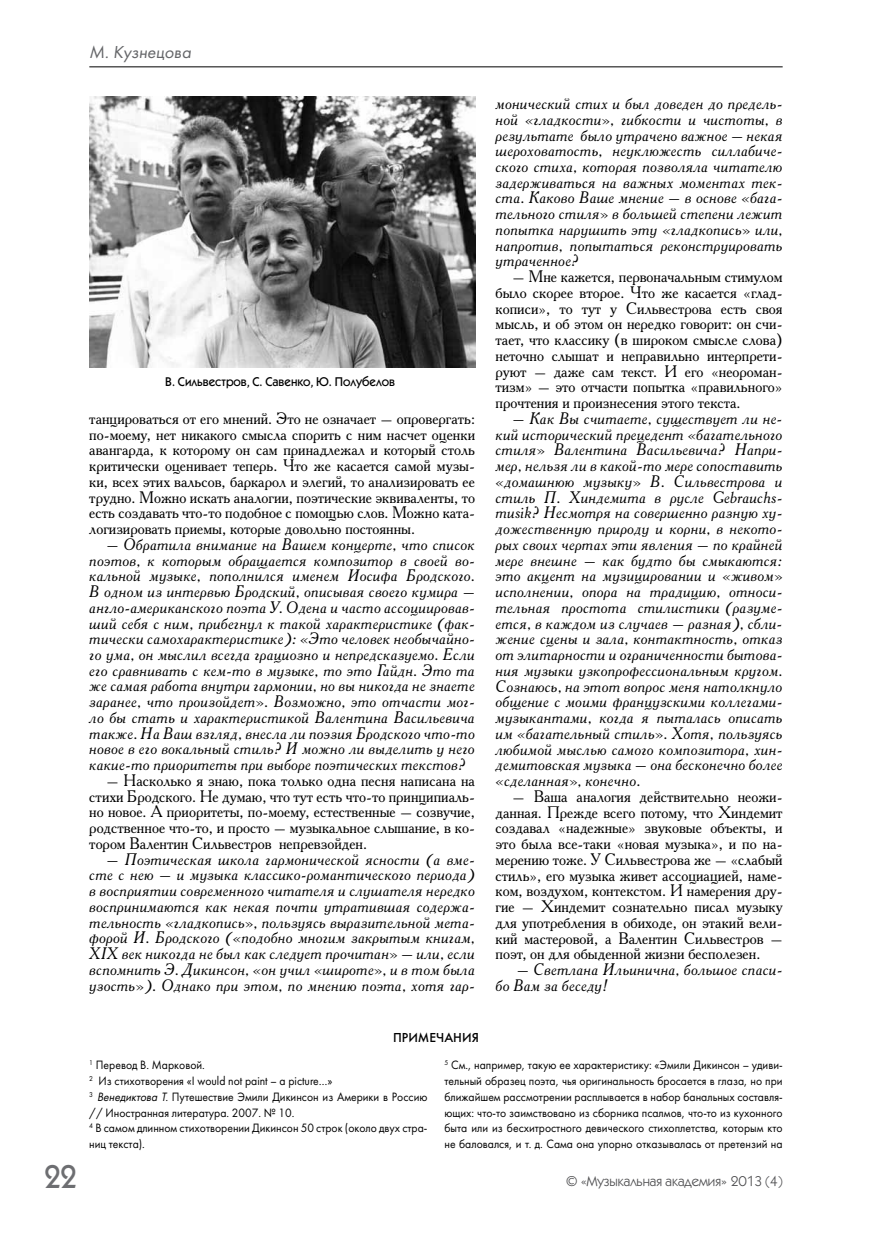
<style>
.page{position:relative;width:872px;height:1234px;background:#fff}
.page>*{position:absolute;margin:0;border:0;box-sizing:border-box;transform-origin:0 0}
.t1{font:500 33px "Kabel C";color:#6d6e71;scale:.9 1}
.t2{font:italic 18px "Futura Book C";color:#656669}
.t3{font:italic 16.65px/15.8px "Academy C";color:#000;text-align:justify}
.t4{font:16.65px/15.8px "Academy C";color:#000;text-align:justify}
.t5{font:14.25px "Kabel C";color:#4d4d4f}
.t6{font:13.5px "Futura Medium C";color:#000}
.t7{font:500 12.75px "Kabel C";color:#000}
.t8{font:12.6px/15.8px "Futura Book C";color:#000;scale:.93 1}
.s1{font-style:italic}
</style>
<div class="page">
<hr style="left:89px;top:66px;width:693px;height:1px;background:#000">
<img style="left:89px;top:97px;width:386px;height:270px">
<p class="t2" style="left:89px;top:42px;width:103px">М. Кузнецова</p>
<p class="t7" style="left:165px;top:374px;width:231px">В. Сильвестров, С. Савенко, Ю. Полубелов</p>
<p class="t4" style="left:89px;top:410px;width:387px">танцироваться от его мнений. Это не означает – опровергать: по-моему, нет никакого смысла спорить с ним насчет оценки авангарда, к которому он сам принадлежал и который столь критически оценивает теперь. Что же касается самой музы&shy;ки, всех этих вальсов, баркарол и элегий, то анализировать ее трудно. Можно искать аналогии, поэтические эквиваленты, то есть создавать что-то подобное с помощью слов. Можно ката&shy;логизировать приемы, которые довольно постоянны.</p>
<p class="t3" style="left:89px;top:536px;width:387px;text-indent:17px">– Обратила внимание на Вашем концерте, что список поэтов, к которым обращается композитор в своей во&shy;кальной музыке, пополнился именем Иосифа Бродского.<br>В одном из интервью Бродский, описывая своего кумира – англо-американского поэта У. Одена и часто ассоциировав&shy;ший себя с ним, прибегнул к такой характеристике (фак&shy;тически самохарактеристике): «Это человек необычайно&shy;го ума, он мыслил всегда грациозно и непредсказуемо. Если его сравнивать с кем-то в музыке, то это Гайдн. Это та же самая работа внутри гармонии, но вы никогда не знаете заранее, что произойдет». Возможно, это отчасти мог&shy;ло бы стать и характеристикой Валентина Васильевича также. На Ваш взгляд, внесла ли поэзия Бродского что-то новое в его вокальный стиль? И можно ли выделить у него какие-то приоритеты при выборе поэтических текстов?</p>
<p class="t4" style="left:89px;top:772px;width:387px;text-indent:17px">– Насколько я знаю, пока только одна песня написана на стихи Бродского. Не думаю, что тут есть что-то принципиаль&shy;но новое. А приоритеты, по-моему, естественные – созвучие, родственное что-то, и просто – музыкальное слышание, в ко&shy;тором Валентин Сильвестров непревзойден.</p>
<p class="t3" style="left:89px;top:850px;width:387px;text-indent:17px">– Поэтическая школа гармонической ясности (а вме&shy;сте с нею – и музыка классико-романтического периода) в восприятии современного читателя и слушателя нередко воспринимаются как некая почти утратившая содержа&shy;тельность «гладкопись», пользуясь выразительной мета&shy;форой И. Бродского («подобно многим закрытым книгам, XIX век никогда не был как следует прочитан» – или, если вспомнить Э. Дикинсон, «он учил «широте», и в том была узость»). Однако при этом, по мнению поэта, хотя гар-</p>
<p class="t6" style="left:393px;top:1029px;width:87px">ПРИМЕЧАНИЯ</p>
<p class="t3" style="left:495px;top:95px;width:289px">монический стих и был доведен до предель&shy;ной «гладкости», гибкости и чистоты, в результате было утрачено важное – некая шероховатость, неуклюжесть силлабиче&shy;ского стиха, которая позволяла читателю задерживаться на важных моментах тек&shy;ста. Каково Ваше мнение – в основе «бага&shy;тельного стиля» в большей степени лежит попытка нарушить эту «гладкопись» или, напротив, попытаться реконструировать утраченное?</p>
<p class="t4" style="left:495px;top:268px;width:289px;text-align:left;text-indent:17px">– Мне кажется, первоначальным стимулом было скорее второе. Что же касается «глад&shy;кописи», то тут у Сильвестрова есть своя мысль, и об этом он нередко говорит: он счи&shy;тает, что классику (в широком смысле слова) неточно слышат и неправильно интерпрети&shy;руют – даже сам текст. И его «неороман&shy;тизм» – это отчасти попытка «правильного» прочтения и произнесения этого текста.</p>
<p class="t3" style="left:495px;top:410px;width:289px;text-indent:17px">– Как Вы считаете, существует ли не&shy;кий исторический прецедент «багательного стиля» Валентина Васильевича? Напри&shy;мер, нельзя ли в какой-то мере сопоставить «домашнюю музыку» В. Сильвестрова и стиль П. Хиндемита в русле Gebrauchs&shy;musik? Несмотря на совершенно разную ху&shy;дожественную природу и корни, в некото&shy;рых своих чертах эти явления – по крайней мере внешне – как будто бы смыкаются: это акцент на музицировании и «живом» исполнении, опора на традицию, относи&shy;тельная простота стилистики (разуме&shy;ется, в каждом из случаев – разная), сбли&shy;жение сцены и зала, контактность, отказ от элитарности и ограниченности бытова&shy;ния музыки узкопрофессиональным кругом.<br>Сознаюсь, на этот вопрос меня натолкнуло общение с моими французскими коллегами&shy;музыкантами, когда я пыталась описать им «багательный стиль». Хотя, пользуясь любимой мыслью самого композитора, хин&shy;демитовская музыка – она бесконечно более «сделанная», конечно.</p>
<p class="t4" style="left:495px;top:787px;width:289px;text-indent:17px">– Ваша аналогия действительно неожи&shy;данная. Прежде всего потому, что Хиндемит создавал «надежные» звуковые объекты, и это была все-таки «новая музыка», и по на&shy;мерению тоже. У Сильвестрова же – «слабый стиль», его музыка живет ассоциацией, наме&shy;ком, воздухом, контекстом. И намерения дру&shy;гие – Хиндемит сознательно писал музыку для употребления в обиходе, он этакий вели&shy;кий мастеровой, а Валентин Сильвестров – поэт, он для обыденной жизни бесполезен.</p>
<p class="t3" style="left:495px;top:961px;width:289px;text-indent:21px">– Светлана Ильинична, большое спаси&shy;бо Вам за беседу!</p>
<p class="t8" style="left:89px;top:1057px;width:365px"><sup>1</sup> Перевод В. Марковой.<br><sup>2</sup> Из стихотворения «I would not paint – a picture…»<br><sup>3</sup> <span class="s1">Венедиктова Т.</span> Путешествие Эмили Дикинсон из Америки в Россию // Иностранная литература. 2007. № 10.<br><sup>4</sup> В самом длинном стихотворении Дикинсон 50 строк (около двух стра&shy;ниц текста).</p>
<p class="t8" style="left:444px;top:1057px;width:365px;text-align:justify"><sup>5</sup> См., например, такую ее характеристику: «Эмили Дикинсон – удиви&shy;тельный образец поэта, чья оригинальность бросается в глаза, но при ближайшем рассмотрении расплывается в набор банальных составля&shy;ющих: что-то заимствовано из сборника псалмов, что-то из кухонного быта или из бесхитростного девического стихоплетства, которым кто не баловался, и т. д. Сама она упорно отказывалась от претензий на</p>
<h1 class="t1" style="left:44px;top:1156px;width:38px">22</h1>
<p class="t5" style="left:566px;top:1172px;width:218px">© «Музыкальная академия» 2013 (4)</p>
</div>
